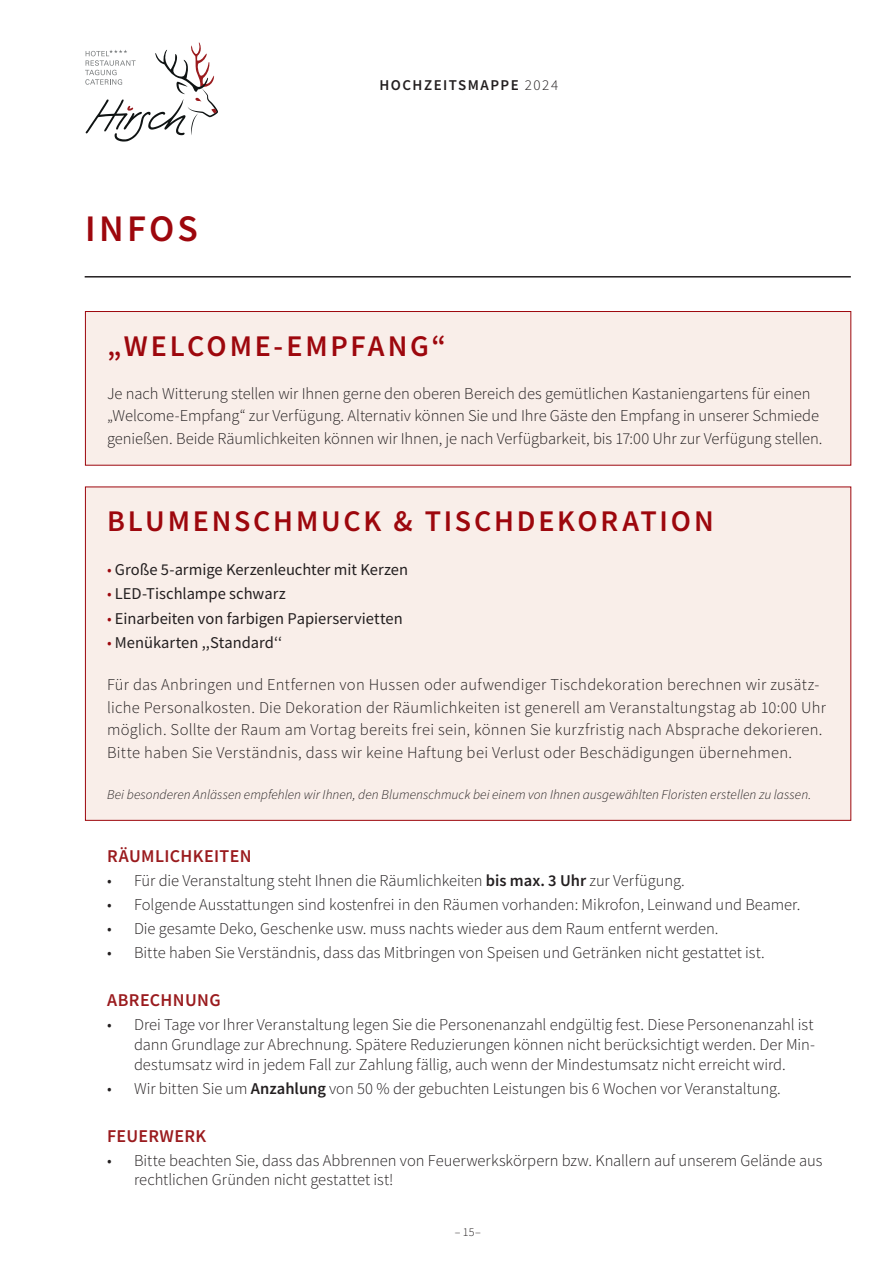
<style>
.page{position:relative;width:893px;height:1263px;background:#fff}
.page>*{position:absolute;margin:0;border:0;box-sizing:border-box;transform-origin:0 0}
.t1{font:600 37.5px "Source Sans Pro";letter-spacing:.085em;color:#9d070d}
.t2{font:600 30px "Source Sans Pro";letter-spacing:.095em;color:#9d070d}
.t3{font:600 18px "Source Sans Pro";letter-spacing:.02em;color:#9a1b1e}
.t4{font:300 16.5px/22.5px "Source Sans Pro";color:#231f20}
.t5{font:16.5px "Source Sans Pro";letter-spacing:-.005em;color:#231f20}
.t6{font:600 15px "Source Sans Pro";letter-spacing:.1em;color:#231f20}
.t7{font:italic 300 13.5px "Source Sans Pro";letter-spacing:.005em;color:#231f20}
.t8{font:300 12px "Source Sans Pro";color:#231f20}
.s1{font-weight:300}
.s2{font-weight:300;color:#9d070d}
.s3{font-weight:600}
</style>
<div class="page">
<svg style="left:85px;top:43px;width:133px;height:99px"></svg>
<div style="left:85px;top:487px;width:766px;height:333px;background:#f9eee9"></div>
<div style="left:85px;top:311px;width:766px;height:154px;background:#f9eee9"></div>
<div style="left:85px;top:311px;width:766px;height:155px;border:1px solid #9d070d"></div>
<hr style="left:85px;top:276px;width:766px;height:2px;background:#231f20">
<h1 class="t1" style="left:85px;top:204px;width:115px">INFOS</h1>
<p class="t6" style="left:379px;top:76px;width:180px">HOCHZEITSMAPPE <span class="s1">2024</span></p>
<h2 class="t2" style="left:107px;top:326px;width:341px">„WELCOME-EMPFANG“</h2>
<p class="t4" style="left:107px;top:382px;width:717px">Je nach Witterung stellen wir Ihnen gerne den oberen Bereich des gemütlichen Kastaniengartens für einen „Welcome-Empfang“ zur Verfügung. Alternativ können Sie und Ihre Gäste den Empfang in unserer Schmiede genießen. Beide Räumlichkeiten können wir Ihnen, je nach Verfügbarkeit, bis 17:00 Uhr zur Verfügung stellen.</p>
<h2 class="t2" style="left:107px;top:501px;width:608px">BLUMENSCHMUCK &amp; TISCHDEKORATION</h2>
<p class="t5" style="left:107px;top:559px;width:303px"><span class="s2">•</span> Große 5-armige Kerzenleuchter mit Kerzen</p>
<p class="t5" style="left:107px;top:583px;width:180px"><span class="s2">•</span> LED-Tischlampe schwarz</p>
<p class="t5" style="left:107px;top:607px;width:297px"><span class="s2">•</span> Einarbeiten von farbigen Papierservietten</p>
<p class="t5" style="left:107px;top:631px;width:177px"><span class="s2">•</span> Menükarten ,,Standard‘‘</p>
<p class="t4" style="left:107px;top:674px;width:720px">Für das Anbringen und Entfernen von Hussen oder aufwendiger Tischdekoration berechnen wir zusätz&shy;liche Personalkosten. Die Dekoration der Räumlichkeiten ist generell am Veranstaltungstag ab 10:00 Uhr möglich. Sollte der Raum am Vortag bereits frei sein, können Sie kurzfristig nach Absprache dekorieren.<br>Bitte haben Sie Verständnis, dass wir keine Haftung bei Verlust oder Beschädigungen übernehmen.</p>
<p class="t7" style="left:107px;top:786px;width:706px">Bei besonderen Anlässen empfehlen wir Ihnen, den Blumenschmuck bei einem von Ihnen ausgewählten Floristen erstellen zu lassen.</p>
<p class="t3" style="left:107px;top:844px;width:146px">RÄUMLICHKEITEN</p>
<p class="t4" style="left:107px;top:869px;width:579px">• Für die Veranstaltung steht Ihnen die Räumlichkeiten <span class="s3">bis max. 3 Uhr</span> zur Verfügung.</p>
<p class="t4" style="left:107px;top:893px;width:695px">• Folgende Ausstattungen sind kostenfrei in den Räumen vorhanden: Mikrofon, Leinwand und Beamer.</p>
<p class="t4" style="left:107px;top:917px;width:613px">• Die gesamte Deko, Geschenke usw. muss nachts wieder aus dem Raum entfernt werden.</p>
<p class="t4" style="left:107px;top:941px;width:659px">• Bitte haben Sie Verständnis, dass das Mitbringen von Speisen und Getränken nicht gestattet ist.</p>
<p class="t3" style="left:107px;top:988px;width:115px">ABRECHNUNG</p>
<p class="t4" style="left:134px;top:1014px;width:682px;line-height:19.8px;text-align:justify;text-indent:-27px">• Drei Tage vor Ihrer Veranstaltung legen Sie die Personenanzahl endgültig fest. Diese Personenanzahl ist dann Grundlage zur Abrechnung. Spätere Reduzierungen können nicht berücksichtigt werden. Der Min&shy;destumsatz wird in jedem Fall zur Zahlung fällig, auch wenn der Mindestumsatz nicht erreicht wird.</p>
<p class="t4" style="left:107px;top:1077px;width:675px">• Wir bitten Sie um <span class="s3">Anzahlung</span> von 50 % der gebuchten Leistungen bis 6 Wochen vor Veranstaltung.</p>
<p class="t3" style="left:107px;top:1124px;width:101px">FEUERWERK</p>
<p class="t4" style="left:134px;top:1150px;width:690px;line-height:19.8px;text-indent:-27px">• Bitte beachten Sie, dass das Abbrennen von Feuerwerkskörpern bzw. Knallern auf unserem Gelände aus rechtlichen Gründen nicht gestattet ist!</p>
<p class="t8" style="left:455px;top:1224px;width:28px">– 15–</p>
</div>
